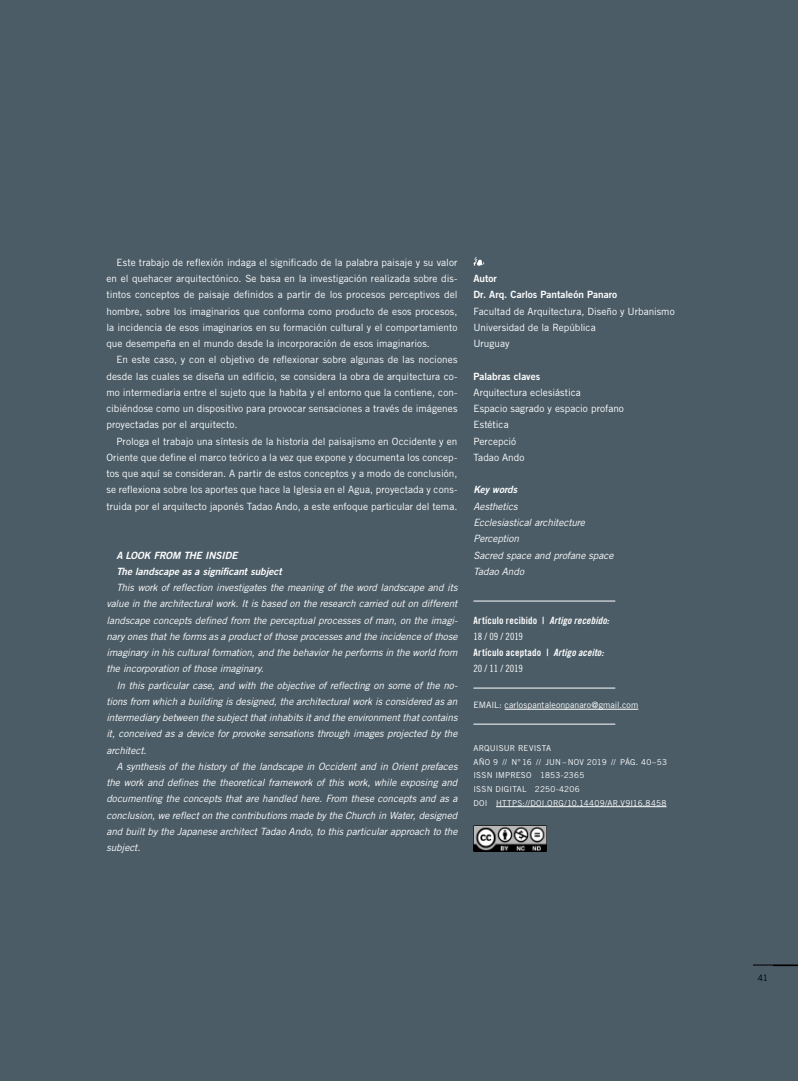
<style>
.page{position:relative;width:798px;height:1081px;background:#fff}
.page>*{position:absolute;margin:0;border:0;box-sizing:border-box;transform-origin:0 0}
.t1{font:10px/16.2px "Trade Gothic LT Std";letter-spacing:.005em;color:#fff;text-align:justify}
.t2{font:italic 10px/16.2px "Trade Gothic LT Std";letter-spacing:-.005em;color:#fff;text-align:justify}
.t3{font:10px "Trade Gothic LT Std Bd Cn 20";letter-spacing:.02em;color:#fff}
.t4{font:10px/16.2px "Trade Gothic LT Std Bd 2 Obl";letter-spacing:-.005em;color:#fff}
.t5{font:10px/16.2px "Trade Gothic LT Std Bd 2";color:#fff}
.t6{font:10px "Trade Gothic LT Std Cn 18";letter-spacing:-.02em;color:#fff}
.t7{font:8.75px "Trade Gothic LT Std";letter-spacing:.005em;color:#fff}
.t8{font:8.75px "Trade Gothic LT Std";color:#000}
.t9{font:8.12px/13.8px "Trade Gothic LT Std";letter-spacing:.025em;color:#fff}
.s1{font-family:"Trade Gothic LT Std Bd Cn 20 Obl"}
</style>
<div class="page">
<div style="left:0;top:0;width:797px;height:1081px;background:#4b5c66"></div>
<svg style="left:473px;top:257px;width:11px;height:9px"></svg>
<hr style="left:504px;top:709px;width:134px;height:1px;background:#fff">
<hr style="left:496px;top:806px;width:170px;height:1px;background:#fff">
<hr style="left:473px;top:600px;width:142px;height:1px;background:#fff">
<hr style="left:473px;top:687px;width:142px;height:1px;background:#fff">
<hr style="left:473px;top:723px;width:142px;height:1px;background:#fff">
<img style="left:473px;top:825px;width:73px;height:26px">
<hr style="left:752px;top:965px;width:45px;height:1px;background:#000">
<p class="t1" style="left:106px;top:254px;width:352px;text-indent:10px">Este trabajo de reflexión indaga el significado de la palabra paisaje y su valor en el quehacer arquitectónico. Se basa en la investigación realizada sobre dis&shy;tintos conceptos de paisaje definidos a partir de los procesos perceptivos del hombre, sobre los imaginarios que conforma como producto de esos procesos, la incidencia de esos imaginarios en su formación cultural y el comportamiento que desempeña en el mundo desde la incorporación de esos imaginarios.</p>
<p class="t1" style="left:106px;top:352px;width:352px;text-indent:10px">En este caso, y con el objetivo de reflexionar sobre algunas de las nociones desde las cuales se diseña un edificio, se considera la obra de arquitectura co&shy;mo intermediaria entre el sujeto que la habita y el entorno que la contiene, con&shy;cibiéndose como un dispositivo para provocar sensaciones a través de imágenes proyectadas por el arquitecto.</p>
<p class="t1" style="left:106px;top:433px;width:352px;text-indent:10px">Prologa el trabajo una síntesis de la historia del paisajismo en Occidente y en Oriente que define el marco teórico a la vez que expone y documenta los concep&shy;tos que aquí se consideran. A partir de estos conceptos y a modo de conclusión, se reflexiona sobre los aportes que hace la Iglesia en el Agua, proyectada y cons&shy;truida por el arquitecto japonés Tadao Ando, a este enfoque particular del tema.</p>
<p class="t4" style="left:116px;top:547px;width:167px">A LOOK FROM THE INSIDE<br>The landscape as a significant subject</p>
<p class="t2" style="left:106px;top:579px;width:352px;text-indent:10px">This work of reflection investigates the meaning of the word landscape and its value in the architectural work. It is based on the research carried out on different landscape concepts defined from the perceptual processes of man, on the imagi&shy;nary ones that he forms as a product of those processes and the incidence of those imaginary in his cultural formation, and the behavior he performs in the world from the incorporation of those imaginary.</p>
<p class="t2" style="left:106px;top:677px;width:352px;text-indent:10px">In this particular case, and with the objective of reflecting on some of the no&shy;tions from which a building is designed, the architectural work is considered as an intermediary between the subject that inhabits it and the environment that contains it, conceived as a device for provoke sensations through images projected by the architect.</p>
<p class="t2" style="left:106px;top:758px;width:352px;text-indent:10px">A synthesis of the history of the landscape in Occident and in Orient prefaces the work and defines the theoretical framework of this work, while exposing and documenting the concepts that are handled here. From these concepts and as a conclusion, we reflect on the contributions made by the Church in Water, designed and built by the Japanese architect Tadao Ando, to this particular approach to the subject.</p>
<p class="t5" style="left:473px;top:270px;width:145px">Autor<br>Dr. Arq. Carlos Pantaleón Panaro</p>
<p class="t1" style="left:473px;top:303px;width:203px;text-align:left">Facultad de Arquitectura, Diseño y Urbanismo<br>Universidad de la República<br>Uruguay</p>
<p class="t5" style="left:473px;top:368px;width:68px">Palabras claves</p>
<p class="t1" style="left:473px;top:384px;width:152px;text-align:left">Arquitectura eclesiástica<br>Espacio sagrado y espacio profano<br>Estética<br>Percepció<br>Tadao Ando</p>
<p class="t4" style="left:473px;top:482px;width:45px">Key words</p>
<p class="t2" style="left:473px;top:498px;width:142px;text-align:left">Aesthetics<br>Ecclesiastical architecture<br>Perception<br>Sacred space and profane space<br>Tadao Ando</p>
<p class="t3" style="left:473px;top:614px;width:137px">Artículo recibido | <span class="s1">Artigo recebido:</span></p>
<p class="t6" style="left:473px;top:630px;width:51px">18 / 09 / 2019</p>
<p class="t3" style="left:473px;top:646px;width:132px">Artículo aceptado | <span class="s1">Artigo aceito:</span></p>
<p class="t6" style="left:473px;top:663px;width:51px">20 / 11 / 2019</p>
<p class="t7" style="left:473px;top:700px;width:166px">EMAIL: carlospantaleonpanaro@gmail.com</p>
<p class="t9" style="left:473px;top:741px;width:195px">ARQUISUR REVISTA<br>AÑO 9 // N° 16 // JUN – NOV 2019 // PÁG. 40–53<br>ISSN IMPRESO 1853-2365<br>ISSN DIGITAL 2250-4206<br>DOI HTTPS://DOI.ORG/10.14409/AR.V9I16.8458</p>
<p class="t8" style="left:757px;top:972px;width:12px">41</p>
</div>
